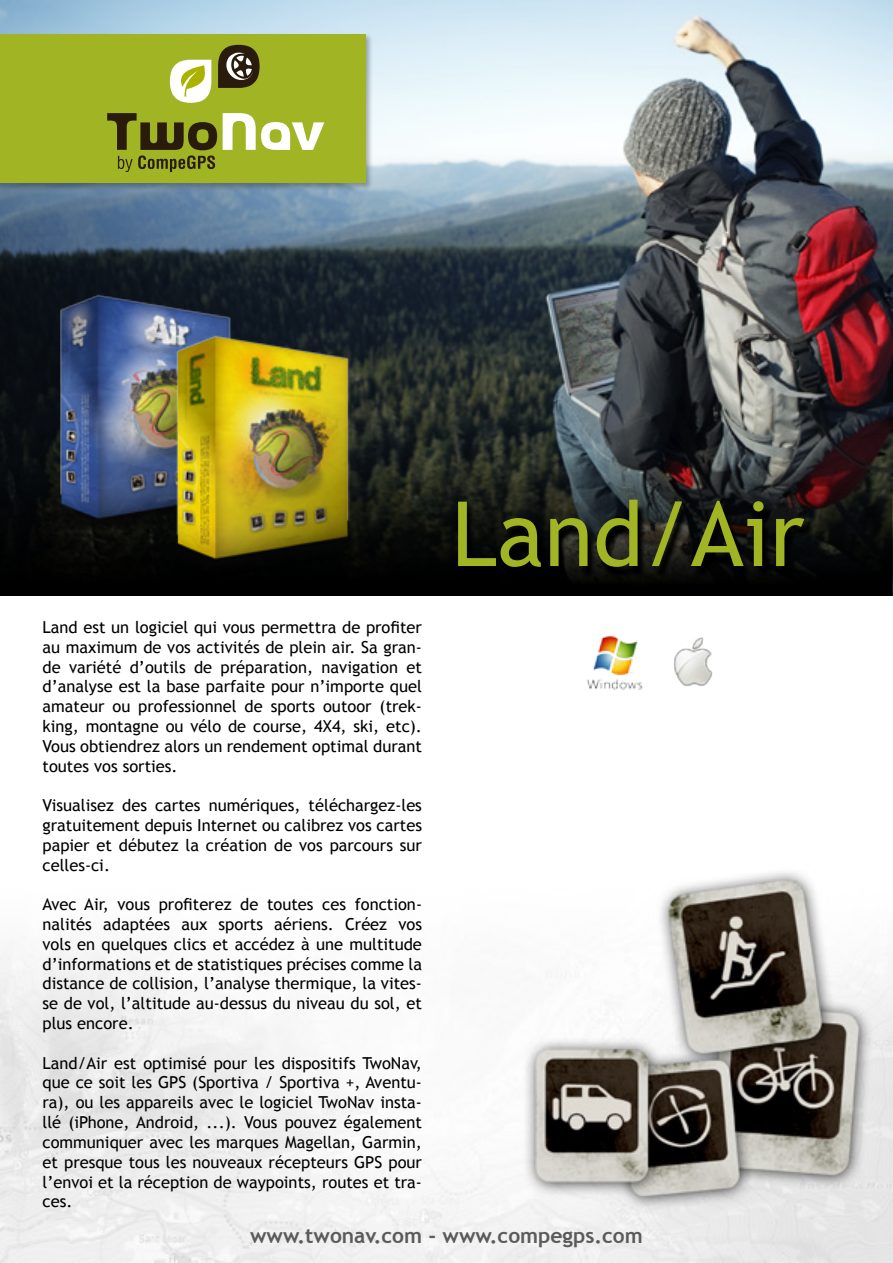
<style>
.page{position:relative;width:893px;height:1263px;background:#fff}
.page>*{position:absolute;margin:0;border:0;box-sizing:border-box;transform-origin:0 0}
.t1{font:90px "Trebuchet MS";color:#a1b424}
.t2{font:700 21px "Trebuchet MS";color:#5b5b5b}
.t3{font:16.5px/19.8px "Trebuchet MS";color:#000;text-align:justify}
</style>
<div class="page">
<img style="left:0;top:595px;width:893px;height:668px">
<img style="left:0;top:0;width:893px;height:595px">
<svg style="left:0;top:433px;width:891px;height:163px;background:#202120"></svg>
<div style="left:0;top:32px;width:373px;height:159px;background:#000;opacity:.3"></div>
<div style="left:0;top:34px;width:366px;height:149px;background:#a1b424"></div>
<svg style="left:170px;top:60px;width:41px;height:43px;background:#e2e6af"></svg>
<svg style="left:218px;top:45px;width:42px;height:43px;background:#5a5436"></svg>
<svg style="left:223px;top:113px;width:101px;height:37px"></svg>
<svg style="left:107px;top:113px;width:110px;height:59px"></svg>
<img style="left:2px;top:278px;width:303px;height:302px">
<img style="left:120px;top:319px;width:302px;height:302px">
<svg style="left:458px;top:504px;width:355px;height:76px;background:#0e0f0e"></svg>
<img style="left:575px;top:633px;width:79px;height:60px">
<img style="left:673px;top:638px;width:40px;height:48px">
<p class="t3" style="left:43px;top:617px;width:381px">Land est un logiciel qui vous permettra de profiter au maximum de vos activités de plein air. Sa gran&shy;de variété d’outils de préparation, navigation et d’analyse est la base parfaite pour n’importe quel amateur ou professionnel de sports outoor (trek&shy;king, montagne ou vélo de course, 4X4, ski, etc).<br>Vous obtiendrez alors un rendement optimal durant toutes vos sorties.</p>
<p class="t3" style="left:43px;top:796px;width:381px">Visualisez des cartes numériques, téléchargez-les gratuitement depuis Internet ou calibrez vos cartes papier et débutez la création de vos parcours sur celles-ci.</p>
<p class="t3" style="left:43px;top:895px;width:381px">Avec Air, vous profiterez de toutes ces fonction&shy;nalités adaptées aux sports aériens. Créez vos vols en quelques clics et accédez à une multitude d’informations et de statistiques précises comme la distance de collision, l’analyse thermique, la vites&shy;se de vol, l’altitude au-dessus du niveau du sol, et plus encore.</p>
<p class="t3" style="left:43px;top:1053px;width:381px">Land/Air est optimisé pour les dispositifs TwoNav, que ce soit les GPS (Sportiva / Sportiva +, Aventu&shy;ra), ou les appareils avec le logiciel TwoNav insta&shy;llé (iPhone, Android, ...). Vous pouvez également communiquer avec les marques Magellan, Garmin, et presque tous les nouveaux récepteurs GPS pour l’envoi et la réception de waypoints, routes et tra&shy;ces.</p>
<h1 class="t1" style="left:451px;top:481px;width:354px">Land/Air</h1>
<p class="t2" style="left:250px;top:1223px;width:394px">www.twonav.com - www.compegps.com</p>
</div>
